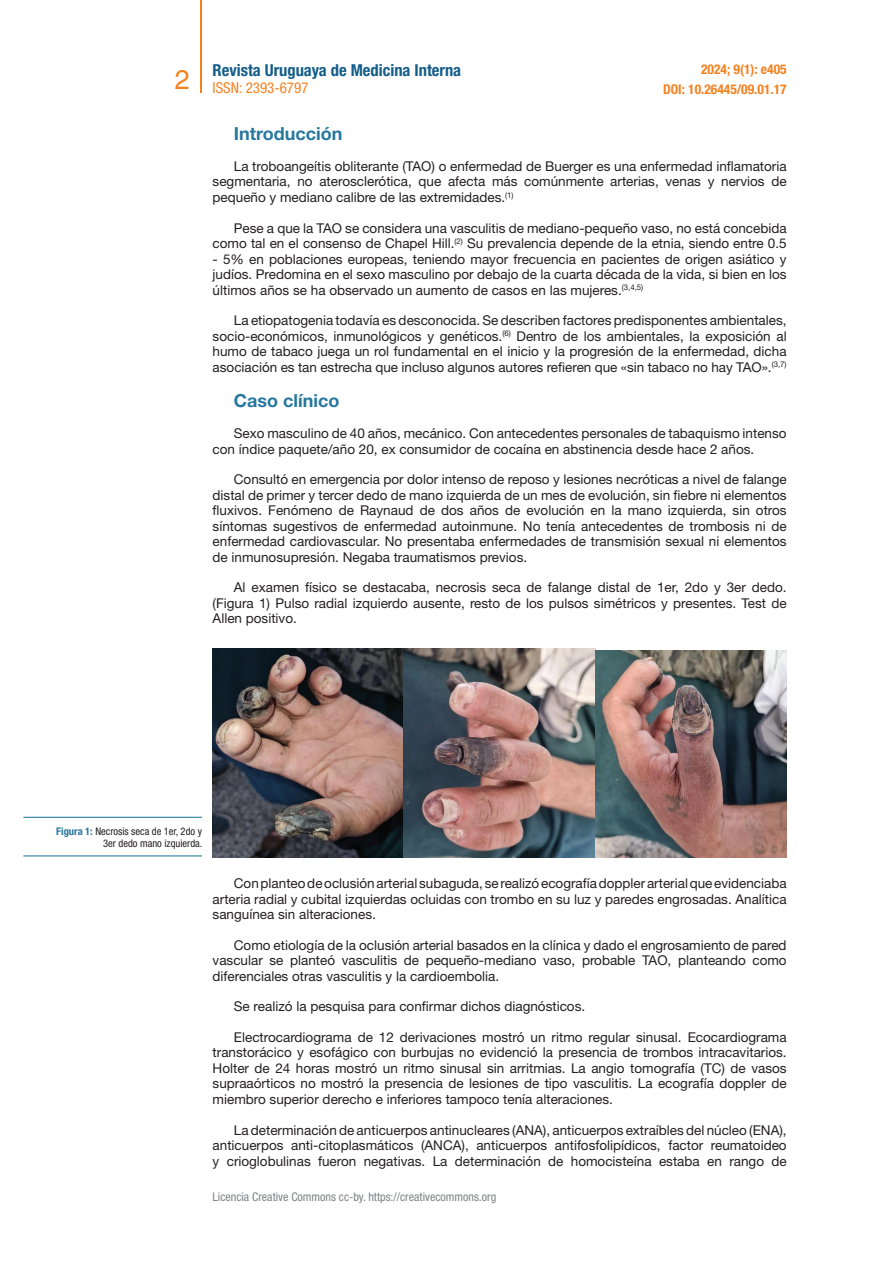
<style>
.page{position:relative;width:893px;height:1263px;background:#fff}
.page>*{position:absolute;margin:0;border:0;box-sizing:border-box;transform-origin:0 0}
.t1{font:27px "Helvetica LT Std";color:#f58220}
.t2{font:700 18px "Helvetica Neue LT Std";color:#25779d}
.t3{font:700 condensed 16.5px "Helvetica Neue LT Std";color:#145d88}
.t4{font:condensed 15px "Helvetica Neue LT Std";color:#f58220}
.t5{font:13.5px/15.6px "Helvetica Neue LT Std";color:#231f20;text-align:justify}
.t6{font:700 condensed 13.5px/20.4px "Helvetica Neue LT Std";color:#f58220;text-align:right}
.t7{font:condensed 12px "Helvetica Neue LT Std";color:#808285}
.t8{font:condensed 10.5px/12px "Helvetica Neue LT Std";color:#231f20;text-align:right}
.s1{font-weight:700;color:#25779d}
</style>
<div class="page">
<hr style="left:201px;top:0;width:1px;height:93px;background:#f58220">
<img style="left:213px;top:648px;width:382px;height:210px">
<img style="left:595px;top:651px;width:192px;height:207px">
<hr style="left:23px;top:817px;width:179px;height:1px;background:#25779d">
<hr style="left:23px;top:855px;width:179px;height:1px;background:#25779d">
<p class="t3" style="left:213px;top:60px;width:250px">Revista Uruguaya de Medicina Interna</p>
<p class="t4" style="left:213px;top:79px;width:97px">ISSN: 2393-6797</p>
<h1 class="t1" style="left:175px;top:64px;width:17px">2</h1>
<p class="t6" style="left:663px;top:59px;width:125px">2024; 9(1): e405<br>DOI: 10.26445/09.01.17</p>
<h2 class="t2" style="left:234px;top:123px;width:110px">Introducción</h2>
<p class="t5" style="left:213px;top:158px;width:576px;text-indent:21px">La troboangeítis obliterante (TAO) o enfermedad de Buerger es una enfermedad inflamatoria segmentaria, no aterosclerótica, que afecta más comúnmente arterias, venas y nervios de pequeño y mediano calibre de las extremidades.<sup>(1)</sup></p>
<p class="t5" style="left:213px;top:220px;width:576px;text-align:right">Pese a que la TAO se considera una vasculitis de mediano-pequeño vaso, no está concebida como tal en el consenso de Chapel Hill.<sup>(2)</sup> Su prevalencia depende de la etnia, siendo entre 0.5</p>
<p class="t5" style="left:213px;top:251px;width:576px">- 5% en poblaciones europeas, teniendo mayor frecuencia en pacientes de origen asiático y judíos. Predomina en el sexo masculino por debajo de la cuarta década de la vida, si bien en los últimos años se ha observado un aumento de casos en las mujeres.<sup>(3,4,5)</sup></p>
<p class="t5" style="left:213px;top:312px;width:576px;text-indent:21px">La etiopatogenia todavía es desconocida. Se describen factores predisponentes ambientales, socio-económicos, inmunológicos y genéticos.<sup>(6)</sup> Dentro de los ambientales, la exposición al humo de tabaco juega un rol fundamental en el inicio y la progresión de la enfermedad, dicha asociación es tan estrecha que incluso algunos autores refieren que «sin tabaco no hay TAO».<sup>(3,7)</sup></p>
<h2 class="t2" style="left:234px;top:390px;width:107px">Caso clínico</h2>
<p class="t5" style="left:213px;top:425px;width:575px;text-indent:21px">Sexo masculino de 40 años, mecánico. Con antecedentes personales de tabaquismo intenso con índice paquete/año 20, ex consumidor de cocaína en abstinencia desde hace 2 años.</p>
<p class="t5" style="left:213px;top:471px;width:576px;text-indent:21px">Consultó en emergencia por dolor intenso de reposo y lesiones necróticas a nivel de falange distal de primer y tercer dedo de mano izquierda de un mes de evolución, sin fiebre ni elementos fluxivos. Fenómeno de Raynaud de dos años de evolución en la mano izquierda, sin otros síntomas sugestivos de enfermedad autoinmune. No tenía antecedentes de trombosis ni de enfermedad cardiovascular. No presentaba enfermedades de transmisión sexual ni elementos de inmunosupresión. Negaba traumatismos previos.</p>
<p class="t5" style="left:213px;top:579px;width:575px;text-indent:21px">Al examen físico se destacaba, necrosis seca de falange distal de 1er, 2do y 3er dedo. (Figura 1) Pulso radial izquierdo ausente, resto de los pulsos simétricos y presentes. Test de Allen positivo.</p>
<p class="t8" style="left:56px;top:825px;width:148px"><span class="s1">Figura 1:</span> Necrosis seca de 1er, 2do y<br>3er dedo mano izquierda.</p>
<p class="t5" style="left:213px;top:875px;width:576px;text-indent:21px">Con planteo de oclusión arterial subaguda, se realizó ecografía doppler arterial que evidenciaba arteria radial y cubital izquierdas ocluidas con trombo en su luz y paredes engrosadas. Analítica sanguínea sin alteraciones.</p>
<p class="t5" style="left:213px;top:937px;width:576px;text-indent:21px">Como etiología de la oclusión arterial basados en la clínica y dado el engrosamiento de pared vascular se planteó vasculitis de pequeño-mediano vaso, probable TAO, planteando como diferenciales otras vasculitis y la cardioembolia.</p>
<p class="t5" style="left:234px;top:998px;width:353px">Se realizó la pesquisa para confirmar dichos diagnósticos.</p>
<p class="t5" style="left:213px;top:1029px;width:576px;text-indent:21px">Electrocardiograma de 12 derivaciones mostró un ritmo regular sinusal. Ecocardiograma transtorácico y esofágico con burbujas no evidenció la presencia de trombos intracavitarios.<br>Holter de 24 horas mostró un ritmo sinusal sin arritmias. La angio tomografía (TC) de vasos supraaórticos no mostró la presencia de lesiones de tipo vasculitis. La ecografía doppler de miembro superior derecho e inferiores tampoco tenía alteraciones.</p>
<p class="t5" style="left:213px;top:1122px;width:576px;text-indent:21px">La determinación de anticuerpos antinucleares (ANA), anticuerpos extraíbles del núcleo (ENA), anticuerpos anti-citoplasmáticos (ANCA), anticuerpos antifosfolipídicos, factor reumatoideo y crioglobulinas fueron negativas. La determinación de homocisteína estaba en rango de</p>
<p class="t7" style="left:213px;top:1190px;width:285px">Licencia Creative Commons cc-by. https://creativecommons.org</p>
</div>
